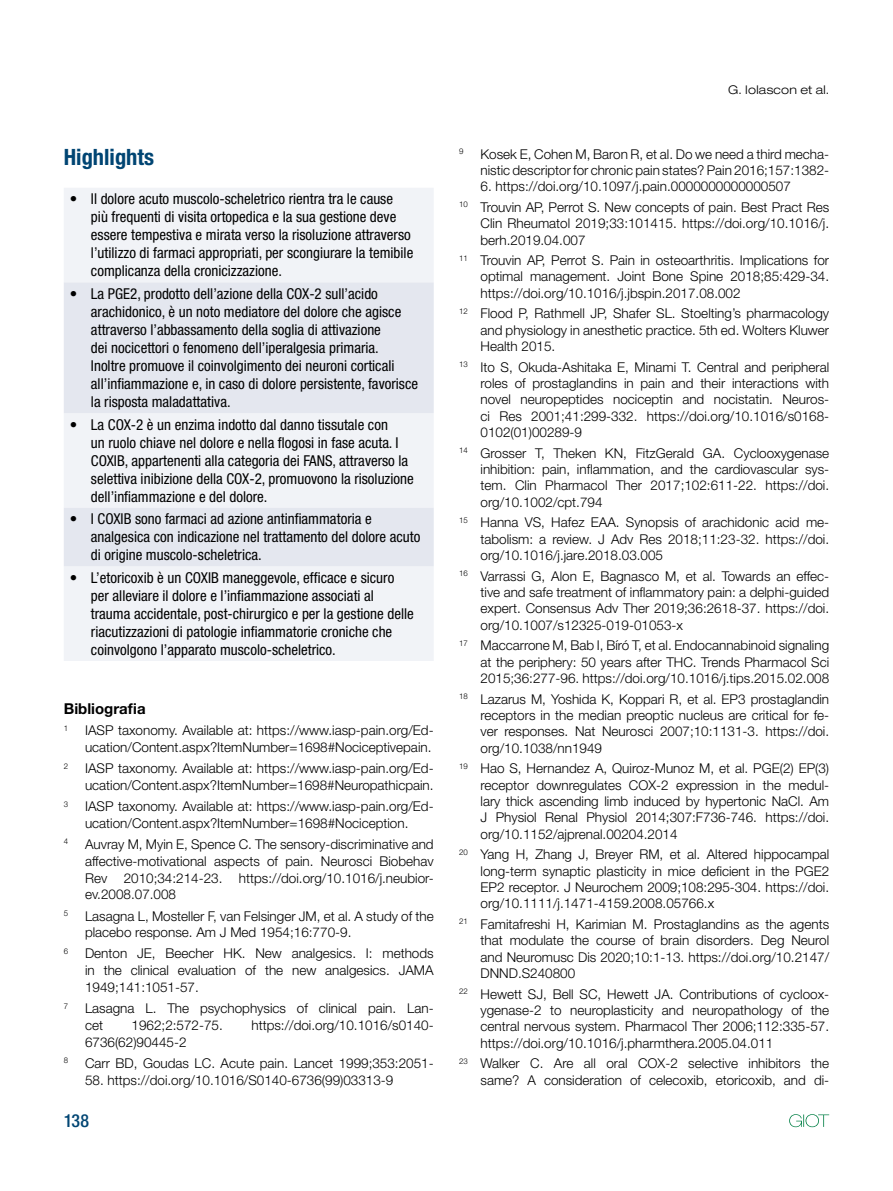
<style>
.page{position:relative;width:893px;height:1191px;background:#fff}
.page>*{position:absolute;margin:0;border:0;box-sizing:border-box;transform-origin:0 0}
.t1{font:700 condensed 22.5px "Helvetica Neue LT Std";color:#004573}
.t2{font:500 condensed 18px "Helvetica Neue LT Std";color:#004573}
.t3{font:condensed 15px/18px "Helvetica Neue LT Std";color:#000}
.t4{font:700 15px "Helvetica Neue LT Std";color:#000}
.t5{font:300 13.5px/16.4px "Helvetica Neue LT Std";color:#000;text-align:justify}
.t6{font:300 expanded 12px "Helvetica Neue LT Std";letter-spacing:.025em;color:#000}
.t7{font:300 7.8px "Helvetica Neue LT Std";color:#000}
</style>
<div class="page">
<svg style="left:789px;top:1114px;width:40px;height:13px"></svg>
<div style="left:64px;top:188px;width:370px;height:473px;background:#f1f3f7"></div>
<svg style="left:64px;top:282px;width:370px;height:284px;fill:#e4e7ef"></svg>
<h1 class="t1" style="left:64px;top:143px;width:92px">Highlights</h1>
<p class="t3" style="left:91px;top:190px;width:324px;text-indent:-21px">• Il dolore acuto muscolo-scheletrico rientra tra le cause più frequenti di visita ortopedica e la sua gestione deve essere tempestiva e mirata verso la risoluzione attraverso l’utilizzo di farmaci appropriati, per scongiurare la temibile complicanza della cronicizzazione.</p>
<p class="t3" style="left:91px;top:285px;width:329px;text-indent:-21px">• La PGE2, prodotto dell’azione della COX-2 sull’acido arachidonico, è un noto mediatore del dolore che agisce attraverso l’abbassamento della soglia di attivazione<br>dei nocicettori o fenomeno dell’iperalgesia primaria.<br>Inoltre promuove il coinvolgimento dei neuroni corticali all’infiammazione e, in caso di dolore persistente, favorisce la risposta maladattativa.</p>
<p class="t3" style="left:91px;top:415px;width:324px;text-indent:-21px">• La COX-2 è un enzima indotto dal danno tissutale con<br>un ruolo chiave nel dolore e nella flogosi in fase acuta. I COXIB, appartenenti alla categoria dei FANS, attraverso la selettiva inibizione della COX-2, promuovono la risoluzione dell’infiammazione e del dolore.</p>
<p class="t3" style="left:91px;top:510px;width:331px;text-indent:-21px">• I COXIB sono farmaci ad azione antinfiammatoria e analgesica con indicazione nel trattamento del dolore acuto di origine muscolo-scheletrica.</p>
<p class="t3" style="left:91px;top:568px;width:324px;text-indent:-21px">• L’etoricoxib è un COXIB maneggevole, efficace e sicuro per alleviare il dolore e l’infiammazione associati al trauma accidentale, post-chirurgico e per la gestione delle riacutizzazioni di patologie infiammatorie croniche che coinvolgono l’apparato muscolo-scheletrico.</p>
<p class="t4" style="left:64px;top:699px;width:83px">Bibliografia</p>
<p class="t7" style="left:64px;top:723px;width:6px">1</p>
<p class="t5" style="left:85px;top:722px;width:350px;line-height:16.8px">IASP taxonomy. Available at: https://www.iasp-pain.org/Ed&shy;ucation/Content.aspx?ItemNumber=1698#Nociceptivepain.</p>
<p class="t7" style="left:64px;top:761px;width:6px">2</p>
<p class="t5" style="left:85px;top:759px;width:350px;line-height:16.8px">IASP taxonomy. Available at: https://www.iasp-pain.org/Ed&shy;ucation/Content.aspx?ItemNumber=1698#Neuropathicpain.</p>
<p class="t7" style="left:64px;top:799px;width:6px">3</p>
<p class="t5" style="left:85px;top:797px;width:350px;line-height:16.8px">IASP taxonomy. Available at: https://www.iasp-pain.org/Ed&shy;ucation/Content.aspx?ItemNumber=1698#Nociception.</p>
<p class="t7" style="left:64px;top:837px;width:6px">4</p>
<p class="t5" style="left:85px;top:835px;width:350px;line-height:16.8px">Auvray M, Myin E, Spence C. The sensory-discriminative and affective-motivational aspects of pain. Neurosci Biobehav Rev 2010;34:214-23. https://doi.org/10.1016/j.neubior&shy;ev.2008.07.008</p>
<p class="t7" style="left:64px;top:908px;width:6px">5</p>
<p class="t5" style="left:85px;top:907px;width:350px;line-height:16.8px">Lasagna L, Mosteller F, van Felsinger JM, et al. A study of the placebo response. Am J Med 1954;16:770-9.</p>
<p class="t7" style="left:64px;top:946px;width:6px">6</p>
<p class="t5" style="left:85px;top:945px;width:350px;line-height:16.8px">Denton JE, Beecher HK. New analgesics. I: methods in the clinical evaluation of the new analgesics. JAMA 1949;141:1051-57.</p>
<p class="t7" style="left:64px;top:1001px;width:6px">7</p>
<p class="t5" style="left:85px;top:999px;width:350px;line-height:16.8px">Lasagna L. The psychophysics of clinical pain. Lan&shy;cet</p>
<p class="t5" style="left:132px;top:1016px;width:93px">1962;2:572-75.</p>
<p class="t5" style="left:251px;top:1016px;width:184px">https://doi.org/10.1016/s0140-</p>
<p class="t5" style="left:85px;top:1033px;width:103px">6736(62)90445-2</p>
<p class="t7" style="left:64px;top:1055px;width:6px">8</p>
<p class="t5" style="left:85px;top:1054px;width:350px">Carr BD, Goudas LC. Acute pain. Lancet 1999;353:2051-</p>
<p class="t5" style="left:85px;top:1071px;width:310px">58. https://doi.org/10.1016/S0140-6736(99)03313-9</p>
<h2 class="t2" style="left:64px;top:1110px;width:27px">138</h2>
<p class="t6" style="left:728px;top:82px;width:103px">G. Iolascon et al.</p>
<p class="t7" style="left:459px;top:146px;width:6px">9</p>
<p class="t5" style="left:480px;top:145px;width:350px">Kosek E, Cohen M, Baron R, et al. Do we need a third mecha&shy;nistic descriptor for chronic pain states? Pain 2016;157:1382-</p>
<p class="t5" style="left:459px;top:176px;width:371px;line-height:20.5px;text-indent:21px">6. https://doi.org/10.1097/j.pain.0000000000000507<br><sup>10</sup> Trouvin AP, Perrot S. New concepts of pain. Best Pract Res</p>
<p class="t5" style="left:480px;top:215px;width:350px">Clin Rheumatol 2019;33:101415. https://doi.org/10.1016/j. berh.2019.04.007</p>
<p class="t5" style="left:480px;top:252px;width:350px;text-indent:-21px"><sup>11</sup> Trouvin AP, Perrot S. Pain in osteoarthritis. Implications for optimal management. Joint Bone Spine 2018;85:429-34. https://doi.org/10.1016/j.jbspin.2017.08.002</p>
<p class="t5" style="left:480px;top:305px;width:350px;text-indent:-21px"><sup>12</sup> Flood P, Rathmell JP, Shafer SL. Stoelting’s pharmacology and physiology in anesthetic practice. 5th ed. Wolters Kluwer Health 2015.</p>
<p class="t5" style="left:480px;top:358px;width:350px;text-indent:-21px"><sup>13</sup> Ito S, Okuda-Ashitaka E, Minami T. Central and peripheral roles of prostaglandins in pain and their interactions with novel neuropeptides nociceptin and nocistatin. Neuros&shy;ci Res 2001;41:299-332. https://doi.org/10.1016/s0168- 0102(01)00289-9</p>
<p class="t5" style="left:480px;top:444px;width:350px;text-indent:-21px"><sup>14</sup> Grosser T, Theken KN, FitzGerald GA. Cyclooxygenase inhibition: pain, inflammation, and the cardiovascular sys&shy;tem. Clin Pharmacol Ther 2017;102:611-22. https://doi. org/10.1002/cpt.794</p>
<p class="t5" style="left:480px;top:514px;width:350px;text-indent:-21px"><sup>15</sup> Hanna VS, Hafez EAA. Synopsis of arachidonic acid me&shy;tabolism: a review. J Adv Res 2018;11:23-32. https://doi. org/10.1016/j.jare.2018.03.005</p>
<p class="t5" style="left:480px;top:567px;width:350px;text-indent:-21px"><sup>16</sup> Varrassi G, Alon E, Bagnasco M, et al. Towards an effec&shy;tive and safe treatment of inflammatory pain: a delphi-guided expert. Consensus Adv Ther 2019;36:2618-37. https://doi. org/10.1007/s12325-019-01053-x</p>
<p class="t5" style="left:480px;top:637px;width:350px;text-indent:-21px"><sup>17</sup> Maccarrone M, Bab I, Bíró T, et al. Endocannabinoid signaling at the periphery: 50 years after THC. Trends Pharmacol Sci 2015;36:277-96. https://doi.org/10.1016/j.tips.2015.02.008</p>
<p class="t5" style="left:480px;top:690px;width:350px;text-indent:-21px"><sup>18</sup> Lazarus M, Yoshida K, Koppari R, et al. EP3 prostaglandin receptors in the median preoptic nucleus are critical for fe&shy;ver responses. Nat Neurosci 2007;10:1131-3. https://doi. org/10.1038/nn1949</p>
<p class="t5" style="left:480px;top:760px;width:350px;text-indent:-21px"><sup>19</sup> Hao S, Hernandez A, Quiroz-Munoz M, et al. PGE(2) EP(3) receptor downregulates COX-2 expression in the medul&shy;lary thick ascending limb induced by hypertonic NaCl. Am J Physiol Renal Physiol 2014;307:F736-746. https://doi. org/10.1152/ajprenal.00204.2014</p>
<p class="t5" style="left:480px;top:846px;width:350px;text-indent:-21px"><sup>20</sup> Yang H, Zhang J, Breyer RM, et al. Altered hippocampal long-term synaptic plasticity in mice deficient in the PGE2<br>EP2 receptor. J Neurochem 2009;108:295-304. https://doi. org/10.1111/j.1471-4159.2008.05766.x</p>
<p class="t5" style="left:480px;top:915px;width:350px;text-indent:-21px"><sup>21</sup> Famitafreshi H, Karimian M. Prostaglandins as the agents that modulate the course of brain disorders. Deg Neurol and Neuromusc Dis 2020;10:1-13. https://doi.org/10.2147/ DNND.S240800</p>
<p class="t5" style="left:480px;top:985px;width:350px;text-indent:-21px"><sup>22</sup> Hewett SJ, Bell SC, Hewett JA. Contributions of cycloox&shy;ygenase-2 to neuroplasticity and neuropathology of the central nervous system. Pharmacol Ther 2006;112:335-57. https://doi.org/10.1016/j.pharmthera.2005.04.011</p>
<p class="t5" style="left:459px;top:1055px;width:371px;text-align:right"><sup>23</sup> Walker C. Are all oral COX-2 selective inhibitors the same? A consideration of celecoxib, etoricoxib, and di-</p>
</div>
